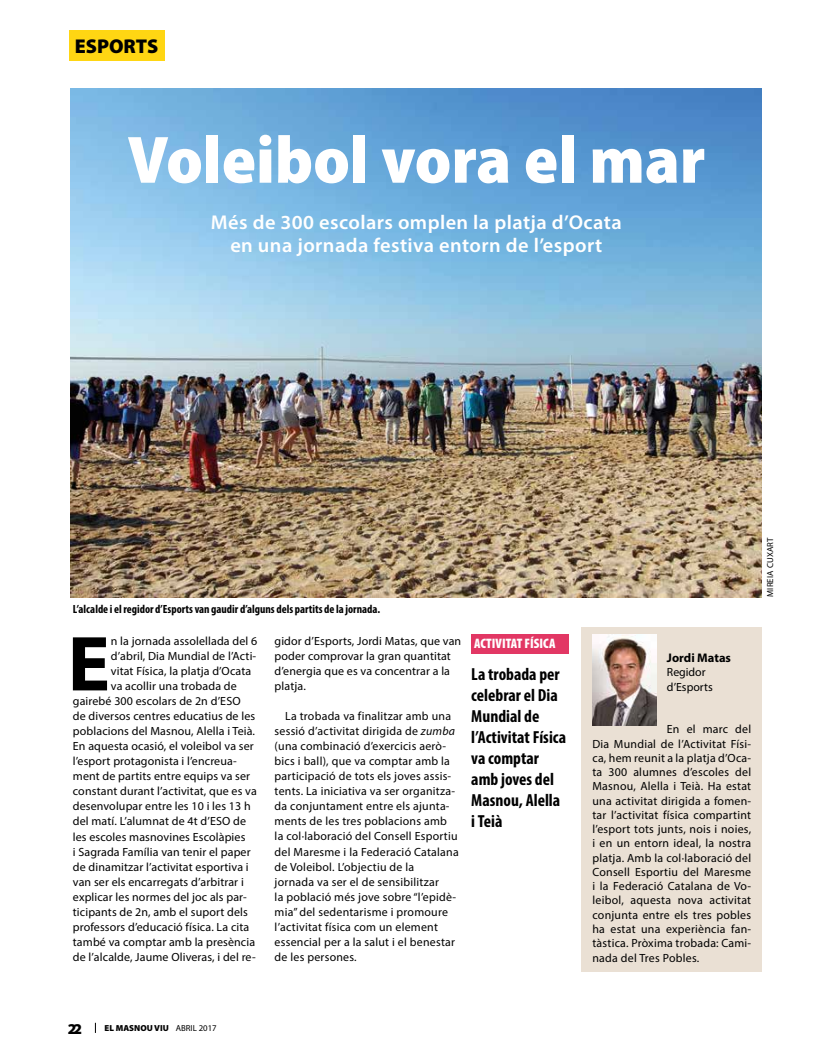
<style>
.page{position:relative;width:815px;height:1053px;background:#fff}
.page>*{position:absolute;margin:0;border:0;box-sizing:border-box;transform-origin:0 0}
.t1{font:700 78.62px "Myriad Pro";color:#000}
.t2{font:900 semi-condensed 67.5px "Myriad Pro";color:#fff}
.t3{font:600 20px/23px "Myriad Pro";letter-spacing:.02em;color:#fff;text-align:center}
.t4{font:900 20px "Myriad Pro";color:#000}
.t5{font:700 condensed 17.5px/21px "Myriad Pro";color:#000}
.t6{font:900 15px "Myriad Pro";color:#000}
.t7{font:900 condensed 13.75px "Myriad Pro";color:#fff}
.t8{font:700 12.5px "Myriad Pro";color:#000}
.t9{font:11.88px/15px "Myriad Pro";letter-spacing:.01em;color:#000}
.t10{font:700 condensed 11.88px "Myriad Pro";color:#000}
.t11{font:900 8.75px "Myriad Pro";color:#000}
.t12{font:8.75px "Myriad Pro";letter-spacing:.02em;color:#000}
.s1{font-style:italic}
.s2{font-weight:400}
</style>
<div class="page">
<div style="left:69px;top:30px;width:96px;height:31px;background:#ffd613"></div>
<img style="left:71px;top:89px;width:691px;height:508px">
<div style="left:582px;top:627px;width:180px;height:345px;background:#eae0d4"></div>
<img style="left:593px;top:634px;width:63px;height:91px">
<div style="left:471px;top:634px;width:97px;height:20px;background:#e23764"></div>
<h3 class="t4" style="left:75px;top:33px;width:85px">ESPORTS</h3>
<h2 class="t2" style="left:127px;top:122px;width:579px">Voleibol vora el mar</h2>
<h3 class="t3" style="left:211px;top:210px;width:412px">Més de 300 escolars omplen la platja d’Ocata en una jornada festiva entorn de l’esport</h3>
<p class="t10" style="left:73px;top:601px;width:309px">L’alcalde i el regidor d’Esports van gaudir d’alguns dels partits de la jornada.</p>
<h1 class="t1" style="left:68px;top:612px;width:44px">E</h1>
<p class="t9" style="left:111px;top:633px;width:148px">n la jornada assolellada del 6</p>
<p class="t9" style="left:111px;top:648px;width:147px">d’abril, Dia Mundial de l’Acti-</p>
<p class="t9" style="left:111px;top:663px;width:142px">vitat Física, la platja d’Ocata</p>
<p class="t9" style="left:111px;top:678px;width:127px">va acollir una trobada de</p>
<p class="t9" style="left:73px;top:693px;width:169px">gairebé 300 escolars de 2n d’ESO</p>
<p class="t9" style="left:73px;top:708px;width:184px">de diversos centres educatius de les</p>
<p class="t9" style="left:73px;top:723px;width:184px">poblacions del Masnou, Alella i Teià.</p>
<p class="t9" style="left:73px;top:738px;width:182px">En aquesta ocasió, el voleibol va ser</p>
<p class="t9" style="left:73px;top:753px;width:165px">l’esport protagonista i l’encreua-</p>
<p class="t9" style="left:73px;top:768px;width:179px">ment de partits entre equips va ser</p>
<p class="t9" style="left:73px;top:783px;width:185px">constant durant l’activitat, que es va</p>
<p class="t9" style="left:73px;top:798px;width:179px">desenvolupar entre les 10 i les 13 h</p>
<p class="t9" style="left:73px;top:813px;width:175px">del matí. L’alumnat de 4t d’ESO de</p>
<p class="t9" style="left:73px;top:828px;width:174px">les escoles masnovines Escolàpies</p>
<p class="t9" style="left:73px;top:843px;width:179px">i Sagrada Família van tenir el paper</p>
<p class="t9" style="left:73px;top:858px;width:177px">de dinamitzar l’activitat esportiva i</p>
<p class="t9" style="left:73px;top:873px;width:172px">van ser els encarregats d’arbitrar i</p>
<p class="t9" style="left:73px;top:888px;width:176px">explicar les normes del joc als par-</p>
<p class="t9" style="left:73px;top:903px;width:177px">ticipants de 2n, amb el suport dels</p>
<p class="t9" style="left:73px;top:918px;width:178px">professors d’educació física. La cita</p>
<p class="t9" style="left:73px;top:933px;width:184px">també va comptar amb la presència</p>
<p class="t9" style="left:73px;top:948px;width:184px">de l’alcalde, Jaume Oliveras, i del re-</p>
<p class="t9" style="left:275px;top:633px;width:188px">gidor d’Esports, Jordi Matas, que van poder comprovar la gran quantitat d’energia que es va concentrar a la platja.</p>
<p class="t9" style="left:275px;top:708px;width:186px;text-indent:11px">La trobada va finalitzar amb una sessió d’activitat dirigida de <span class="s1">zumba </span>(una combinació d’exercicis aerò&shy;bics i ball), que va comptar amb la participació de tots els joves assis&shy;tents. La iniciativa va ser organitza&shy;da conjuntament entre els ajunta&shy;ments de les tres poblacions amb<br>la col·laboració del Consell Esportiu del Maresme i la Federació Catalana de Voleibol. L’objectiu de la<br>jornada va ser el de sensibilitzar<br>la població més jove sobre “l’epidè&shy;mia” del sedentarisme i promoure l’activitat física com un element essencial per a la salut i el benestar de les persones.</p>
<p class="t7" style="left:474px;top:636px;width:83px">ACTIVITAT FÍSICA</p>
<h3 class="t5" style="left:471px;top:663px;width:96px">La trobada per celebrar el Dia<br>Mundial de l’Activitat Física va comptar amb joves del<br>Masnou, Alella i Teià</h3>
<p class="t6" style="left:68px;top:1018px;width:16px">22</p>
<p class="t11" style="left:105px;top:1022px;width:114px">EL MASNOU VIU <span class="s2">ABRIL 2017</span></p>
<p class="t12" style="left:765px;top:597px;width:61px;rotate:-90deg">MIREIA CUXART</p>
<p class="t8" style="left:667px;top:649px;width:66px">Jordi Matas</p>
<p class="t9" style="left:667px;top:665px;width:47px;line-height:14.2px">Regidor d’Esports</p>
<p class="t9" style="left:592px;top:722px;width:160px;line-height:14.2px;text-align:justify;text-indent:74px">En el marc del Dia Mundial de l’Activitat Físi&shy;ca, hem reunit a la platja d’Oca&shy;ta 300 alumnes d’escoles del Masnou, Alella i Teià. Ha estat una activitat dirigida a fomen&shy;tar l’activitat física compartint l’esport tots junts, nois i noies, i en un entorn ideal, la nostra platja. Amb la col·laboració del Consell Esportiu del Maresme i la Federació Catalana de Vo&shy;leibol, aquesta nova activitat conjunta entre els tres pobles ha estat una experiència fan&shy;tàstica. Pròxima trobada: Cami&shy;nada del Tres Pobles.</p>
</div>
